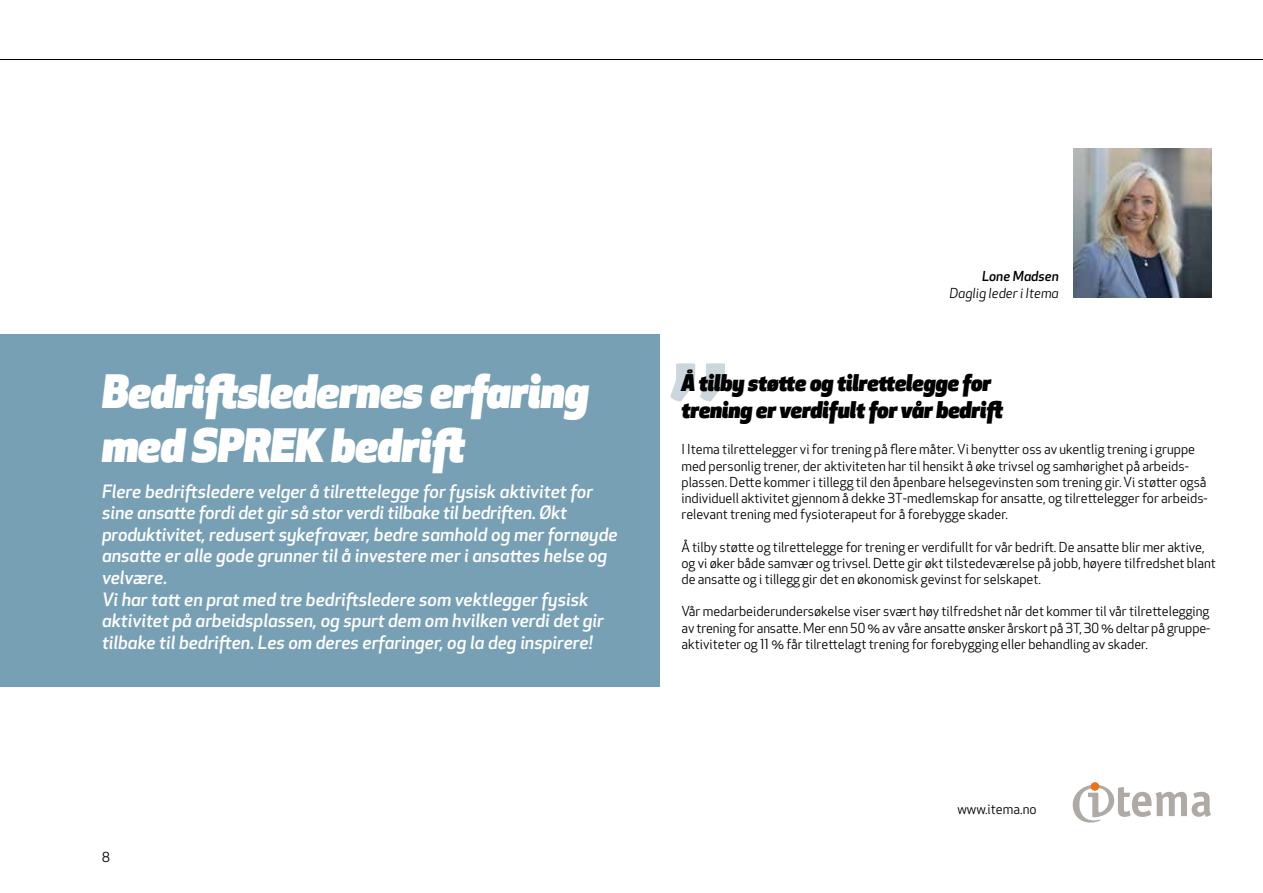
<style>
.page{position:relative;width:1263px;height:893px;background:#fff}
.page>*{position:absolute;margin:0;border:0;box-sizing:border-box;transform-origin:0 0}
.t1{font:900 111.75px "Obvia Wide";color:#ccd6dd;scale:.95 1}
.t2{font:italic 900 45px "Apex New";color:#fff;scale:.95 1}
.t3{font:italic 900 22.5px "Apex New";color:#000;scale:.95 1}
.t4{font:italic 500 18px/21.6px "Apex New";color:#fff}
.t5{font:13.5px/16.2px "Apex New";color:#000}
.t6{font:italic 13.5px "Apex New";color:#000}
.t7{font:italic 500 13.5px "Apex New";color:#000}
</style>
<div class="page">
<hr style="left:0;top:59px;width:1263px;height:1px;background:#000">
<div style="left:0;top:334px;width:659px;height:353px;background:#77a0b5"></div>
<img style="left:1073px;top:149px;width:139px;height:149px">
<svg style="left:1073px;top:785px;width:138px;height:38px"></svg>
<svg style="left:1090px;top:782px;width:9px;height:9px"></svg>
<h2 class="t2" style="left:102px;top:362px;width:514px">Bedriftsledernes erfaring</h2>
<h2 class="t2" style="left:102px;top:416px;width:384px">med SPREK bedrift</h2>
<p class="t4" style="left:102px;top:480px;width:517px">Flere bedriftsledere velger å tilrettelegge for fysisk aktivitet for sine ansatte fordi det gir så stor verdi tilbake til bedriften. Økt produktivitet, redusert sykefravær, bedre samhold og mer fornøyde ansatte er alle gode grunner til å investere mer i ansattes helse og velvære.<br>Vi har tatt en prat med tre bedriftsledere som vektlegger fysisk aktivitet på arbeidsplassen, og spurt dem om hvilken verdi det gir tilbake til bedriften. Les om deres erfaringer, og la deg inspirere!</p>
<p class="t7" style="left:982px;top:267px;width:78px">Lone Madsen</p>
<p class="t6" style="left:949px;top:284px;width:111px">Daglig leder i Itema</p>
<h1 class="t1" style="left:671px;top:338px;width:63px">”</h1>
<h3 class="t3" style="left:681px;top:368px;width:328px">Å tilby støtte og tilrettelegge for</h3>
<h3 class="t3" style="left:681px;top:395px;width:340px">trening er verdifult for vår bedrift</h3>
<p class="t5" style="left:681px;top:441px;width:528px">I Itema tilrettelegger vi for trening på flere måter. Vi benytter oss av ukentlig trening i gruppe med personlig trener, der aktiviteten har til hensikt å øke trivsel og samhørighet på arbeids&shy;plassen. Dette kommer i tillegg til den åpenbare helsegevinsten som trening gir. Vi støtter også individuell aktivitet gjennom å dekke 3T-medlemskap for ansatte, og tilrettelegger for arbeids&shy;relevant trening med fysioterapeut for å forebygge skader.</p>
<p class="t5" style="left:681px;top:539px;width:536px">Å tilby støtte og tilrettelegge for trening er verdifullt for vår bedrift. De ansatte blir mer aktive, og vi øker både samvær og trivsel. Dette gir økt tilstedeværelse på jobb, høyere tilfredshet blant de ansatte og i tillegg gir det en økonomisk gevinst for selskapet.</p>
<p class="t5" style="left:681px;top:603px;width:530px;text-align:justify">Vår medarbeiderundersøkelse viser svært høy tilfredshet når det kommer til vår tilrettelegging av trening for ansatte. Mer enn 50 % av våre ansatte ønsker årskort på 3T, 30 % deltar på gruppe&shy;aktiviteter og 11 % får tilrettelagt trening for forebygging eller behandling av skader.</p>
<p class="t5" style="left:102px;top:849px;width:9px">8</p>
<p class="t5" style="left:957px;top:801px;width:81px">www.itema.no</p>
</div>
